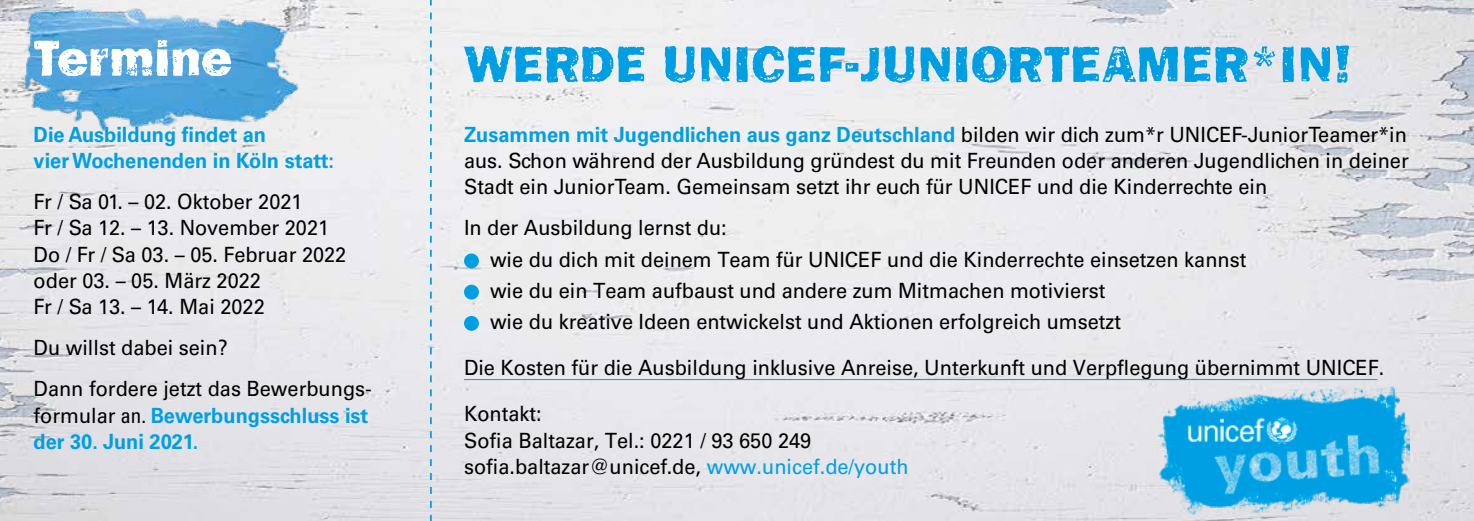
<style>
.page{position:relative;width:1474px;height:521px;background:#fff}
.page>*{position:absolute;margin:0;border:0;box-sizing:border-box;transform-origin:0 0}
.t1{font:52.5px "Frankie";color:#009fe3}
.t2{font:52.5px "Frankie";color:#fff}
.t3{font:21px/26.2px "Univers LT Std";color:#000;scale:.95 1}
.t4{font:700 21px/26.2px "Univers LT Std";color:#009fe3;scale:.95 1}
.s1{font-weight:400;color:#000}
.s2{font-weight:400;font-stretch:condensed;color:#000}
.s3{font-weight:700;color:#009fe3}
.s4{color:#009fe3}
</style>
<div class="page">
<img style="left:0;top:0;width:1473px;height:521px">
<img style="left:2px;top:0;width:315px;height:144px">
<img style="left:1158px;top:386px;width:251px;height:128px">
<div style="left:464px;top:253px;width:15px;height:15px;background:#009fe3;border-radius:50%"></div>
<div style="left:464px;top:285px;width:15px;height:15px;background:#009fe3;border-radius:50%"></div>
<div style="left:464px;top:316px;width:15px;height:15px;background:#009fe3;border-radius:50%"></div>
<svg style="left:430px;top:0;width:2px;height:521px"></svg>
<hr style="left:464px;top:379px;width:913px;height:1px;background:#009fe3">
<h1 class="t2" style="left:34px;top:27px;width:200px">Termine</h1>
<p class="t4" style="left:34px;top:121px;width:318px">Die Ausbildung findet an<br>vier Wochenenden in Köln statt:</p>
<p class="t3" style="left:34px;top:189px;width:331px">Fr / Sa 01. – 02. Oktober 2021<br>Fr / Sa 12. – 13. November 2021<br>Do / Fr / Sa 03. – 05. Februar 2022 oder 03. – 05. März 2022<br>Fr / Sa 13. – 14. Mai 2022</p>
<p class="t3" style="left:34px;top:327px;width:357px;line-height:41.1px">Du willst dabei sein?<br>Dann fordere jetzt das Bewerbungs-</p>
<p class="t4" style="left:34px;top:402px;width:354px"><span class="s1">formular</span> <span class="s2">an.</span> Bewerbungsschluss ist der 30. Juni 2021.</p>
<h1 class="t1" style="left:464px;top:33px;width:888px">WERDE UNICEF-JUNIORTEAMER*IN!</h1>
<p class="t3" style="left:464px;top:121px;width:995px;text-align:justify"><span class="s3">Zusammen mit Jugendlichen aus ganz Deutschland</span> bilden wir dich zum*r UNICEF-JuniorTeamer*in aus. Schon während der Ausbildung gründest du mit Freunden oder anderen Jugendlichen in deiner Stadt ein JuniorTeam. Gemeinsam setzt ihr euch für UNICEF und die Kinderrechte ein</p>
<p class="t3" style="left:490px;top:212px;width:797px;line-height:31.2px;text-indent:-26px">In der Ausbildung lernst du:<br>wie du dich mit deinem Team für UNICEF und die Kinderrechte einsetzen kannst wie du ein Team aufbaust und andere zum Mitmachen motivierst<br>wie du kreative Ideen entwickelst und Aktionen erfolgreich umsetzt</p>
<p class="t3" style="left:464px;top:345px;width:970px;line-height:46px">Die Kosten für die Ausbildung inklusive Anreise, Unterkunft und Verpflegung übernimmt UNICEF.<br>Kontakt:</p>
<p class="t3" style="left:464px;top:427px;width:469px">Sofia Baltazar, Tel.: 0221 / 93 650 249 sofia.baltazar@unicef.de, <span class="s4">www.unicef.de/youth</span></p>
</div>
